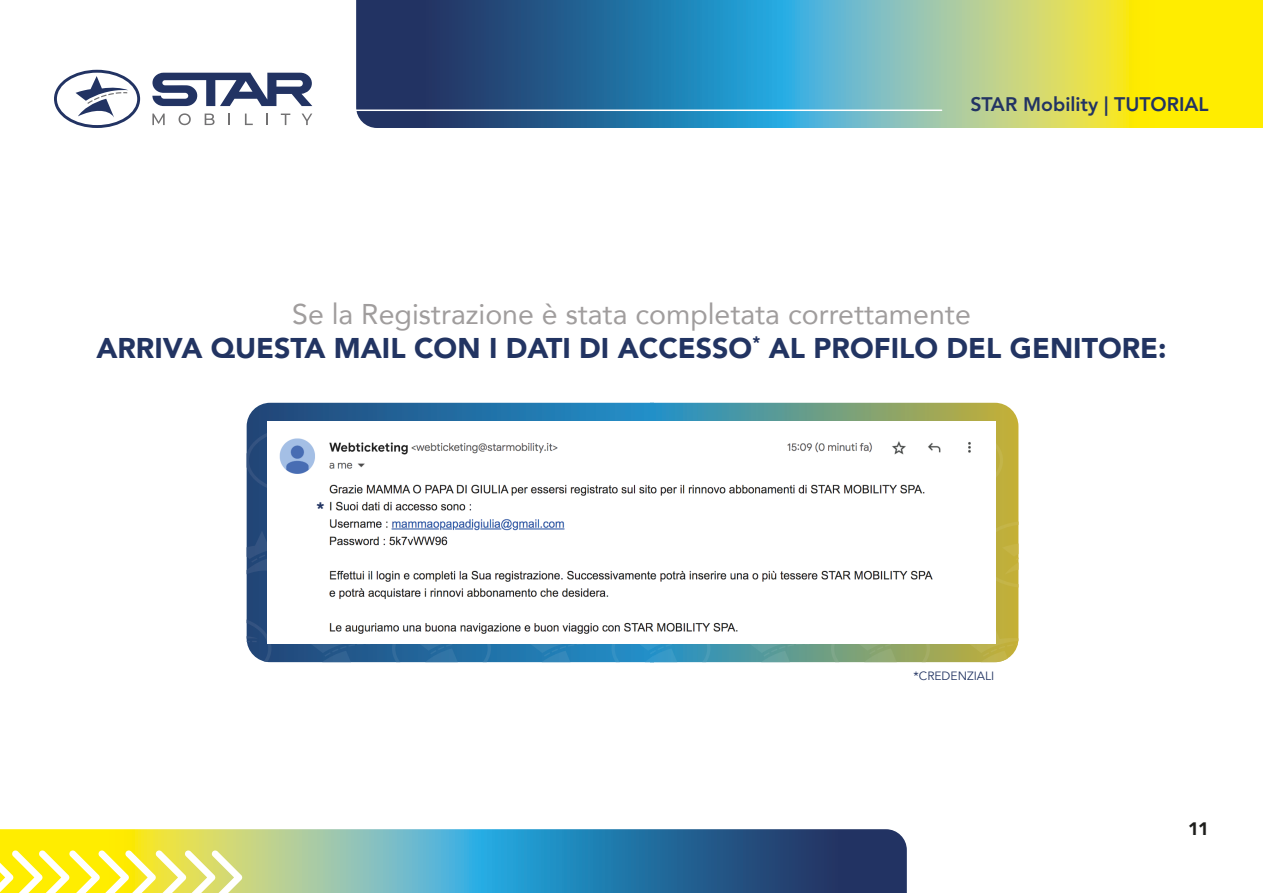
<style>
.page{position:relative;width:1263px;height:893px;background:#fff}
.page>*{position:absolute;margin:0;border:0;box-sizing:border-box;transform-origin:0 0}
.t1{font:900 28.5px "Avenir";color:#223462}
.t2{font:28.5px "Avenir";color:#a09d9d}
.t3{font:800 19.5px "Avenir LT Std";color:#223363}
.t4{font:900 18px "Avenir";color:#1d1d1b}
.t5{font:900 16.65px "Avenir";color:#223462}
.t6{font:12px "Avenir";color:#223462}
</style>
<div class="page">
<svg style="left:0;top:829px;width:907px;height:64px;background:#5a9094"></svg>
<svg style="left:0;top:850px;width:242px;height:43px"></svg>
<svg style="left:356px;top:0;width:907px;height:128px;background:#759f7f"></svg>
<hr style="left:352px;top:110px;width:589px;height:1px;background:#fff">
<svg style="left:152px;top:114px;width:13px;height:11px"></svg>
<svg style="left:179px;top:113px;width:12px;height:12px"></svg>
<svg style="left:205px;top:114px;width:10px;height:11px"></svg>
<svg style="left:228px;top:114px;width:2px;height:11px"></svg>
<svg style="left:245px;top:114px;width:8px;height:11px"></svg>
<svg style="left:266px;top:114px;width:2px;height:11px"></svg>
<svg style="left:281px;top:114px;width:9px;height:11px"></svg>
<svg style="left:302px;top:114px;width:10px;height:11px"></svg>
<svg style="left:152px;top:73px;width:160px;height:33px"></svg>
<svg style="left:54px;top:70px;width:86px;height:58px"></svg>
<svg style="left:247px;top:403px;width:771px;height:259px;background:#568586"></svg>
<svg style="left:247px;top:619px;width:24px;height:43px"></svg>
<svg style="left:392px;top:644px;width:99px;height:18px;background:#266ba0"></svg>
<svg style="left:311px;top:644px;width:61px;height:18px"></svg>
<svg style="left:611px;top:644px;width:99px;height:18px;background:#2d91c1"></svg>
<svg style="left:530px;top:644px;width:61px;height:18px"></svg>
<svg style="left:969px;top:625px;width:49px;height:37px"></svg>
<svg style="left:831px;top:644px;width:99px;height:18px;background:#8aa56f"></svg>
<svg style="left:750px;top:644px;width:61px;height:18px"></svg>
<svg style="left:247px;top:531px;width:21px;height:47px"></svg>
<svg style="left:247px;top:427px;width:21px;height:67px"></svg>
<svg style="left:995px;top:521px;width:23px;height:66px;background:#c4b344"></svg>
<svg style="left:995px;top:427px;width:8px;height:67px"></svg>
<img style="left:268px;top:421px;width:727px;height:223px">
<p class="t3" style="left:970px;top:92px;width:240px">STAR Mobility | TUTORIAL</p>
<p class="t2" style="left:292px;top:291px;width:680px">Se la Registrazione è stata completata correttamente</p>
<p class="t1" style="left:96px;top:323px;width:1072px">ARRIVA QUESTA MAIL CON I DATI DI ACCESSO<sup>*</sup> AL PROFILO DEL GENITORE:</p>
<p class="t5" style="left:316px;top:494px;width:10px">*</p>
<p class="t6" style="left:914px;top:669px;width:82px">*CREDENZIALI</p>
<p class="t4" style="left:1188px;top:814px;width:22px">11</p>
</div>
